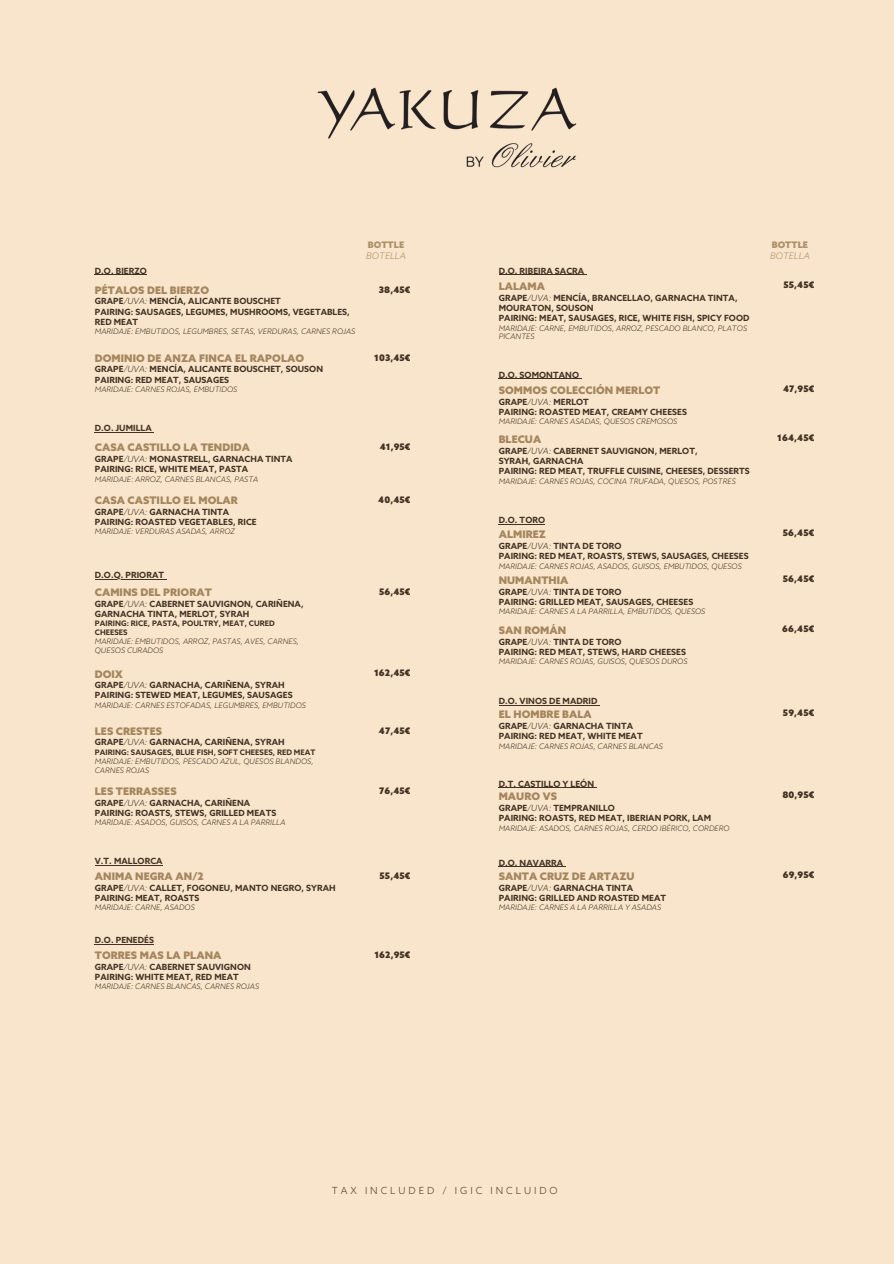
<style>
.page{position:relative;width:894px;height:1264px;background:#fff}
.page>*{position:absolute;margin:0;border:0;box-sizing:border-box;transform-origin:0 0}
.t1{font:900 10.35px "Azo Sans";letter-spacing:.01em;color:#a5865e}
.t2{font:300 9.75px "Azo Sans";letter-spacing:.3em;color:#4c3828}
.t3{font:900 9px "Azo Sans";letter-spacing:.01em;color:#433224}
.t4{font:italic 300 9px/11.2px "Azo Sans";letter-spacing:.01em;color:#ad8f6c}
.t5{font:700 8.55px/10.1px "Azo Sans";letter-spacing:.01em;color:#433224}
.t6{font:italic 300 7.65px/8.9px "Azo Sans";letter-spacing:.01em;color:#433224}
.s1{font-weight:900;font-style:normal}
.s2{font-weight:300;font-style:italic}
.s3{font-weight:700;font-style:normal}
</style>
<div class="page">
<div style="left:0;top:0;width:893px;height:1263px;background:#f8e5cb"></div>
<img style="left:317px;top:87px;width:260px;height:81px">
<hr style="left:95px;top:431px;width:57px;height:1px;background:#433224">
<hr style="left:498px;top:274px;width:86px;height:1px;background:#433224">
<hr style="left:498px;top:378px;width:81px;height:1px;background:#433224">
<hr style="left:498px;top:524px;width:47px;height:1px;background:#433224">
<hr style="left:498px;top:705px;width:99px;height:1px;background:#433224">
<hr style="left:498px;top:787px;width:96px;height:1px;background:#433224">
<hr style="left:498px;top:866px;width:65px;height:1px;background:#433224">
<hr style="left:95px;top:274px;width:52px;height:1px;background:#433224">
<hr style="left:95px;top:579px;width:69px;height:1px;background:#433224">
<hr style="left:95px;top:865px;width:68px;height:1px;background:#433224">
<hr style="left:95px;top:943px;width:59px;height:1px;background:#433224">
<h3 class="t4" style="left:366px;top:240px;width:41px"><span class="s1">BOTTLE<br></span>BOTELLA</h3>
<h3 class="t4" style="left:769px;top:240px;width:41px"><span class="s1">BOTTLE<br></span>BOTELLA</h3>
<h5 class="t5" style="left:95px;top:266px;width:54px">D.O. BIERZO</h5>
<h4 class="t5" style="left:498px;top:266px;width:87px">D.O. RIBEIRA SACRA</h4>
<p class="t1" style="left:95px;top:285px;width:116px">PÉTALOS DEL BIERZO</p>
<p class="t5" style="left:95px;top:297px;width:256px">GRAPE<span class="s2">/UVA:</span> MENCÍA, ALICANTE BOUSCHET<br>PAIRING: SAUSAGES, LEGUMES, MUSHROOMS, VEGETABLES,<br>RED MEAT</p>
<p class="t6" style="left:95px;top:327px;width:262px">MARIDAJE: EMBUTIDOS, LEGUMBRES, SETAS, VERDURAS, CARNES ROJAS</p>
<h1 class="t3" style="left:379px;top:285px;width:33px">38,45€</h1>
<h5 class="t1" style="left:498px;top:281px;width:48px">LALAMA</h5>
<h5 class="t5" style="left:498px;top:293px;width:252px">GRAPE<span class="s2">/UVA:</span> MENCÍA, BRANCELLAO, GARNACHA TINTA,<br>MOURATON, SOUSON<br>PAIRING: MEAT, SAUSAGES, RICE, WHITE FISH, SPICY FOOD</h5>
<h5 class="t6" style="left:498px;top:324px;width:250px">MARIDAJE: CARNE, EMBUTIDOS, ARROZ, PESCADO BLANCO, PLATOS<br>PICANTES</h5>
<h2 class="t3" style="left:783px;top:280px;width:32px">55,45€</h2>
<h3 class="t1" style="left:95px;top:353px;width:211px">DOMINIO DE ANZA FINCA EL RAPOLAO</h3>
<h3 class="t5" style="left:95px;top:365px;width:230px">GRAPE<span class="s2">/UVA:</span> MENCÍA, ALICANTE BOUSCHET, SOUSON<br>PAIRING: RED MEAT, SAUSAGES</h3>
<h3 class="t6" style="left:95px;top:385px;width:144px">MARIDAJE: CARNES ROJAS, EMBUTIDOS</h3>
<h2 class="t5" style="left:95px;top:423px;width:58px">D.O. JUMILLA</h2>
<h5 class="t3" style="left:374px;top:353px;width:38px">103,45€</h5>
<p class="t5" style="left:498px;top:370px;width:82px">D.O. SOMONTANO</p>
<h2 class="t1" style="left:498px;top:385px;width:163px">SOMMOS COLECCIÓN MERLOT</h2>
<h3 class="t5" style="left:498px;top:397px;width:92px">GRAPE<span class="s2">/UVA:</span> MERLOT</h3>
<h5 class="t5" style="left:498px;top:407px;width:190px">PAIRING: ROASTED MEAT, CREAMY CHEESES</h5>
<h2 class="t6" style="left:498px;top:418px;width:180px">MARIDAJE: CARNES ASADAS, QUESOS CREMOSOS</h2>
<p class="t3" style="left:782px;top:384px;width:33px">47,95€</p>
<h2 class="t1" style="left:95px;top:442px;width:157px">CASA CASTILLO LA TENDIDA</h2>
<h2 class="t5" style="left:95px;top:454px;width:199px">GRAPE<span class="s2">/UVA:</span> MONASTRELL, GARNACHA TINTA<br>PAIRING: RICE, WHITE MEAT, PASTA</h2>
<h2 class="t6" style="left:95px;top:475px;width:165px">MARIDAJE: ARROZ, CARNES BLANCAS, PASTA</h2>
<h4 class="t3" style="left:379px;top:442px;width:32px">41,95€</h4>
<p class="t1" style="left:498px;top:434px;width:44px">BLECUA</p>
<p class="t5" style="left:498px;top:446px;width:200px">GRAPE<span class="s2">/UVA:</span> CABERNET SAUVIGNON, MERLOT,</p>
<h2 class="t5" style="left:498px;top:456px;width:86px">SYRAH, GARNACHA</h2>
<h5 class="t5" style="left:498px;top:466px;width:252px">PAIRING: RED MEAT, TRUFFLE CUISINE, CHEESES, DESSERTS</h5>
<h2 class="t6" style="left:498px;top:477px;width:238px">MARIDAJE: CARNES ROJAS, COCINA TRUFADA, QUESOS, POSTRES</h2>
<h5 class="t3" style="left:777px;top:433px;width:39px">164,45€</h5>
<h2 class="t1" style="left:95px;top:495px;width:144px">CASA CASTILLO EL MOLAR</h2>
<h2 class="t5" style="left:95px;top:507px;width:163px">GRAPE<span class="s2">/UVA:</span> GARNACHA TINTA<br>PAIRING: ROASTED VEGETABLES, RICE</h2>
<h2 class="t6" style="left:95px;top:527px;width:142px">MARIDAJE: VERDURAS ASADAS, ARROZ</h2>
<h3 class="t5" style="left:95px;top:571px;width:71px">D.O.Q. PRIORAT</h3>
<h5 class="t1" style="left:95px;top:587px;width:118px">CAMINS DEL PRIORAT</h5>
<h5 class="t5" style="left:95px;top:599px;width:210px">GRAPE<span class="s2">/UVA:</span> CABERNET SAUVIGNON, CARIÑENA,<br>GARNACHA TINTA, MERLOT, SYRAH</h5>
<h5 class="t6" style="left:95px;top:620px;width:206px"><span class="s3">PAIRING: RICE, PASTA, POULTRY, MEAT, CURED<br>CHEESES<br></span>MARIDAJE: EMBUTIDOS, ARROZ, PASTAS, AVES, CARNES,<br>QUESOS CURADOS</h5>
<h2 class="t3" style="left:378px;top:495px;width:34px">40,45€</h2>
<h2 class="t3" style="left:379px;top:587px;width:33px">56,45€</h2>
<h4 class="t5" style="left:498px;top:515px;width:48px">D.O. TORO</h4>
<h2 class="t1" style="left:498px;top:529px;width:49px">ALMIREZ</h2>
<h2 class="t5" style="left:498px;top:542px;width:251px">GRAPE<span class="s2">/UVA:</span> TINTA DE TORO<br>PAIRING: RED MEAT, ROASTS, STEWS, SAUSAGES, CHEESES</h2>
<h2 class="t6" style="left:498px;top:562px;width:244px">MARIDAJE: CARNES ROJAS, ASADOS, GUISOS, EMBUTIDOS, QUESOS</h2>
<h3 class="t3" style="left:782px;top:528px;width:33px">56,45€</h3>
<h2 class="t1" style="left:498px;top:574px;width:71px">NUMANTHIA</h2>
<h2 class="t5" style="left:498px;top:587px;width:196px">GRAPE<span class="s2">/UVA:</span> TINTA DE TORO<br>PAIRING: GRILLED MEAT, SAUSAGES, CHEESES</h2>
<h2 class="t6" style="left:498px;top:607px;width:208px">MARIDAJE: CARNES A LA PARRILLA, EMBUTIDOS, QUESOS</h2>
<h3 class="t3" style="left:782px;top:574px;width:33px">56,45€</h3>
<p class="t1" style="left:498px;top:625px;width:69px">SAN ROMÁN</p>
<p class="t5" style="left:498px;top:637px;width:189px">GRAPE<span class="s2">/UVA:</span> TINTA DE TORO<br>PAIRING: RED MEAT, STEWS, HARD CHEESES</p>
<p class="t6" style="left:498px;top:657px;width:190px">MARIDAJE: CARNES ROJAS, GUISOS, QUESOS DUROS</p>
<p class="t3" style="left:782px;top:624px;width:34px">66,45€</p>
<p class="t1" style="left:95px;top:668px;width:29px">DOIX</p>
<p class="t5" style="left:95px;top:681px;width:191px">GRAPE<span class="s2">/UVA:</span> GARNACHA, CARIÑENA, SYRAH</p>
<p class="t5" style="left:95px;top:691px;width:199px">PAIRING: STEWED MEAT, LEGUMES, SAUSAGES</p>
<p class="t6" style="left:95px;top:701px;width:212px">MARIDAJE: CARNES ESTOFADAS, LEGUMBRES, EMBUTIDOS</p>
<h3 class="t1" style="left:95px;top:725px;width:69px">LES CRESTES</h3>
<h3 class="t5" style="left:95px;top:738px;width:191px">GRAPE<span class="s2">/UVA:</span> GARNACHA, CARIÑENA, SYRAH</h3>
<h3 class="t6" style="left:95px;top:748px;width:222px"><span class="s3">PAIRING: SAUSAGES, BLUE FISH, SOFT CHEESES, RED MEAT<br></span>MARIDAJE: EMBUTIDOS, PESCADO AZUL, QUESOS BLANDOS,<br>CARNES ROJAS</h3>
<h2 class="t3" style="left:374px;top:668px;width:38px">162,45€</h2>
<p class="t3" style="left:379px;top:725px;width:33px">47,45€</p>
<h5 class="t5" style="left:498px;top:697px;width:100px">D.O. VINOS DE MADRID</h5>
<p class="t1" style="left:498px;top:709px;width:95px">EL HOMBRE BALA</p>
<p class="t5" style="left:498px;top:721px;width:136px">GRAPE<span class="s2">/UVA:</span> GARNACHA TINTA</p>
<h2 class="t5" style="left:498px;top:732px;width:145px">PAIRING: RED MEAT, WHITE MEAT</h2>
<h1 class="t6" style="left:498px;top:742px;width:166px">MARIDAJE: CARNES ROJAS, CARNES BLANCAS</h1>
<h3 class="t3" style="left:782px;top:708px;width:33px">59,45€</h3>
<p class="t1" style="left:95px;top:785px;width:83px">LES TERRASSES</p>
<p class="t5" style="left:95px;top:798px;width:183px">GRAPE<span class="s2">/UVA:</span> GARNACHA, CARIÑENA<br>PAIRING: ROASTS, STEWS, GRILLED MEATS</p>
<p class="t6" style="left:95px;top:818px;width:192px">MARIDAJE: ASADOS, GUISOS, CARNES A LA PARRILLA</p>
<p class="t3" style="left:379px;top:785px;width:33px">76,45€</p>
<p class="t5" style="left:498px;top:779px;width:97px">D.T. CASTILLO Y LEÓN</p>
<h2 class="t1" style="left:498px;top:791px;width:60px">MAURO VS</h2>
<h3 class="t5" style="left:498px;top:803px;width:118px">GRAPE<span class="s2">/UVA:</span> TEMPRANILLO</h3>
<p class="t5" style="left:498px;top:814px;width:214px">PAIRING: ROASTS, RED MEAT, IBERIAN PORK, LAM</p>
<p class="t6" style="left:498px;top:824px;width:232px">MARIDAJE: ASADOS, CARNES ROJAS, CERDO IBÉRICO, CORDERO</p>
<p class="t3" style="left:782px;top:790px;width:33px">80,95€</p>
<h3 class="t5" style="left:95px;top:857px;width:69px">V.T. MALLORCA</h3>
<p class="t5" style="left:498px;top:858px;width:66px">D.O. NAVARRA</p>
<p class="t1" style="left:95px;top:871px;width:110px">ANIMA NEGRA AN/2</p>
<p class="t5" style="left:95px;top:883px;width:242px">GRAPE<span class="s2">/UVA:</span> CALLET, FOGONEU, MANTO NEGRO, SYRAH<br>PAIRING: MEAT, ROASTS</p>
<p class="t6" style="left:95px;top:904px;width:101px">MARIDAJE: CARNE, ASADOS</p>
<h2 class="t3" style="left:379px;top:871px;width:32px">55,45€</h2>
<h2 class="t1" style="left:498px;top:871px;width:137px">SANTA CRUZ DE ARTAZU</h2>
<p class="t5" style="left:498px;top:883px;width:136px">GRAPE<span class="s2">/UVA:</span> GARNACHA TINTA</p>
<p class="t5" style="left:498px;top:893px;width:169px">PAIRING: GRILLED AND ROASTED MEAT</p>
<p class="t6" style="left:498px;top:904px;width:164px">MARIDAJE: CARNES A LA PARRILLA Y ASADAS</p>
<p class="t3" style="left:782px;top:870px;width:33px">69,95€</p>
<h1 class="t5" style="left:95px;top:935px;width:61px">D.O. PENEDÉS</h1>
<p class="t1" style="left:95px;top:949px;width:128px">TORRES MAS LA PLANA</p>
<p class="t5" style="left:95px;top:962px;width:157px">GRAPE<span class="s2">/UVA:</span> CABERNET SAUVIGNON</p>
<p class="t5" style="left:95px;top:972px;width:145px">PAIRING: WHITE MEAT, RED MEAT</p>
<p class="t6" style="left:95px;top:982px;width:166px">MARIDAJE: CARNES BLANCAS, CARNES ROJAS</p>
<h2 class="t3" style="left:374px;top:949px;width:38px">162,95€</h2>
<h2 class="t2" style="left:332px;top:1185px;width:227px">TAX INCLUDED / IGIC INCLUIDO</h2>
</div>
